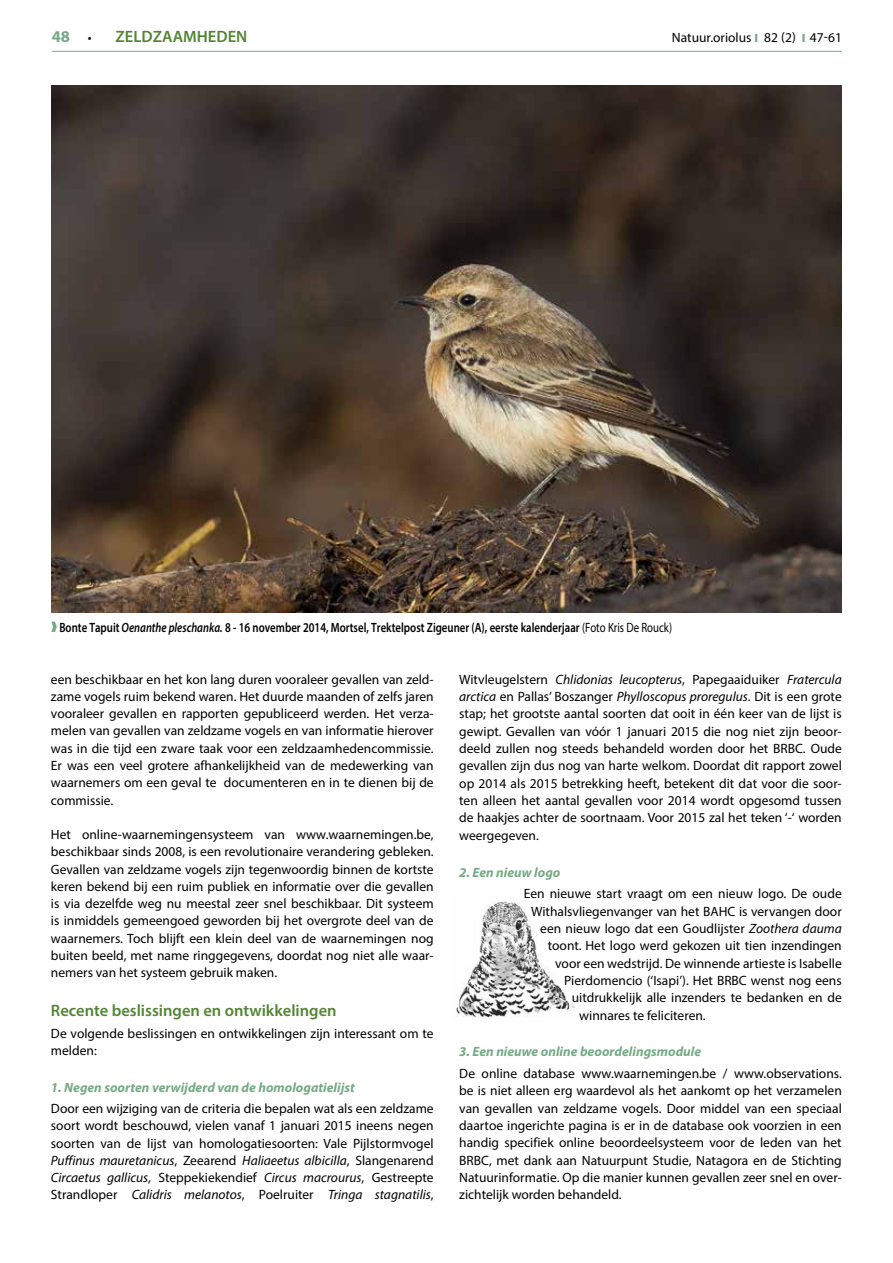
<style>
.page{position:relative;width:893px;height:1263px;background:#fff}
.page>*{position:absolute;margin:0;border:0;box-sizing:border-box;transform-origin:0 0}
.t1{font:600 16.5px "Myriad Pro";color:#538535}
.t2{font:700 16.5px "Myriad Pro";color:#75aa84}
.t3{font:13.5px/17.2px "Myriad Pro";color:#000;text-align:justify}
.t4{font:600 13.5px "Myriad Pro";color:#000;scale:.8 1}
.t5{font:italic 700 13.5px "Myriad Pro";color:#75aa84}
.s1{font-weight:400;font-size:13.5px;color:#000}
.s2{font-weight:900;font-size:12px;color:#75aa84}
.s3{color:#fff}
.s4{color:#75aa84}
.s5{font-style:italic}
.s6{font-weight:400}
</style>
<div class="page">
<hr style="left:52px;top:51px;width:790px;height:1px;background:#75aa84">
<img style="left:51px;top:85px;width:791px;height:527px">
<img style="left:456px;top:901px;width:119px;height:117px">
<p class="t2" style="left:52px;top:25px;width:41px">48 <span class="s1">•</span></p>
<p class="t1" style="left:116px;top:26px;width:133px">ZELDZAAMHEDEN</p>
<p class="t3" style="left:672px;top:28px;width:173px">Natuur.oriolus <span class="s2">I</span> 82 (2) <span class="s2">I</span> <span class="s3">20-30</span></p>
<p class="t3" style="left:810px;top:28px;width:34px">47-61</p>
<p class="t4" style="left:51px;top:619px;width:778px"><span class="s4">❱</span> Bonte Tapuit <span class="s5">Oenanthe pleschanka.</span> 8 - 16 november 2014, Mortsel, Trektelpost Zigeuner (A), eerste kalenderjaar <span class="s6">(Foto Kris De Rouck)</span></p>
<p class="t3" style="left:51px;top:670px;width:384px">een beschikbaar en het kon lang duren vooraleer gevallen van zeld&shy;zame vogels ruim bekend waren. Het duurde maanden of zelfs jaren vooraleer gevallen en rapporten gepubliceerd werden. Het verza&shy;melen van gevallen van zeldzame vogels en van informatie hierover was in die tijd een zware taak voor een zeldzaamhedencommissie.<br>Er was een veel grotere afhankelijkheid van de medewerking van waarnemers om een geval te documenteren en in te dienen bij de commissie.</p>
<p class="t3" style="left:51px;top:826px;width:384px">Het online-waarnemingensysteem van www.waarnemingen.be, beschikbaar sinds 2008, is een revolutionaire verandering gebleken.<br>Gevallen van zeldzame vogels zijn tegenwoordig binnen de kortste keren bekend bij een ruim publiek en informatie over die gevallen is via dezelfde weg nu meestal zeer snel beschikbaar. Dit systeem is inmiddels gemeengoed geworden bij het overgrote deel van de waarnemers. Toch blijft een klein deel van de waarnemingen nog buiten beeld, met name ringgegevens, doordat nog niet alle waar&shy;nemers van het systeem gebruik maken.</p>
<p class="t1" style="left:51px;top:1000px;width:287px">Recente beslissingen en ontwikkelingen</p>
<p class="t3" style="left:51px;top:1024px;width:384px">De volgende beslissingen en ontwikkelingen zijn interessant om te melden:</p>
<p class="t5" style="left:51px;top:1079px;width:305px">1. Negen soorten verwijderd van de homologatielijst</p>
<p class="t3" style="left:51px;top:1100px;width:384px">Door een wijziging van de criteria die bepalen wat als een zeldzame soort wordt beschouwd, vielen vanaf 1 januari 2015 ineens negen soorten van de lijst van homologatiesoorten: Vale Pijlstormvogel <span class="s5">Puffinus mauretanicus</span>, Zeearend <span class="s5">Haliaeetus albicilla</span>, Slangenarend <span class="s5">Circaetus gallicus</span>, Steppekiekendief <span class="s5">Circus macrourus</span>, Gestreepte Strandloper <span class="s5">Calidris melanotos</span>, Poelruiter <span class="s5">Tringa stagnatilis</span>,</p>
<p class="t3" style="left:459px;top:670px;width:384px">Witvleugelstern <span class="s5">Chlidonias leucopterus</span>, Papegaaiduiker <span class="s5">Fratercula arctica</span> en Pallas’ Boszanger <span class="s5">Phylloscopus proregulus</span>. Dit is een grote stap; het grootste aantal soorten dat ooit in één keer van de lijst is gewipt. Gevallen van vóór 1 januari 2015 die nog niet zijn beoor&shy;deeld zullen nog steeds behandeld worden door het BRBC. Oude gevallen zijn dus nog van harte welkom. Doordat dit rapport zowel op 2014 als 2015 betrekking heeft, betekent dit dat voor die soor&shy;ten alleen het aantal gevallen voor 2014 wordt opgesomd tussen de haakjes achter de soortnaam. Voor 2015 zal het teken ‘-‘ worden weergegeven.</p>
<p class="t5" style="left:459px;top:864px;width:103px">2. Een nieuw logo</p>
<p class="t3" style="left:524px;top:885px;width:319px">Een nieuwe start vraagt om een nieuw logo. De oude</p>
<p class="t3" style="left:531px;top:902px;width:312px">Withalsvliegenvanger van het BAHC is vervangen door</p>
<p class="t3" style="left:540px;top:919px;width:303px">een nieuw logo dat een Goudlijster <span class="s5">Zoothera dauma</span></p>
<p class="t3" style="left:548px;top:937px;width:295px">toont. Het logo werd gekozen uit tien inzendingen</p>
<p class="t3" style="left:555px;top:954px;width:288px">voor een wedstrijd. De winnende artieste is Isabelle</p>
<p class="t3" style="left:564px;top:971px;width:279px">Pierdomencio (‘Isapi’). Het BRBC wenst nog eens</p>
<p class="t3" style="left:572px;top:989px;width:272px">uitdrukkelijk alle inzenders te bedanken en de</p>
<p class="t3" style="left:579px;top:1006px;width:128px">winnares te feliciteren.</p>
<p class="t5" style="left:459px;top:1044px;width:243px">3. Een nieuwe online beoordelingsmodule</p>
<p class="t3" style="left:459px;top:1064px;width:384px">De online database www.waarnemingen.be / www.observations. be is niet alleen erg waardevol als het aankomt op het verzamelen van gevallen van zeldzame vogels. Door middel van een speciaal daartoe ingerichte pagina is er in de database ook voorzien in een handig specifiek online beoordeelsysteem voor de leden van het BRBC, met dank aan Natuurpunt Studie, Natagora en de Stichting Natuurinformatie. Op die manier kunnen gevallen zeer snel en over&shy;zichtelijk worden behandeld.</p>
</div>
